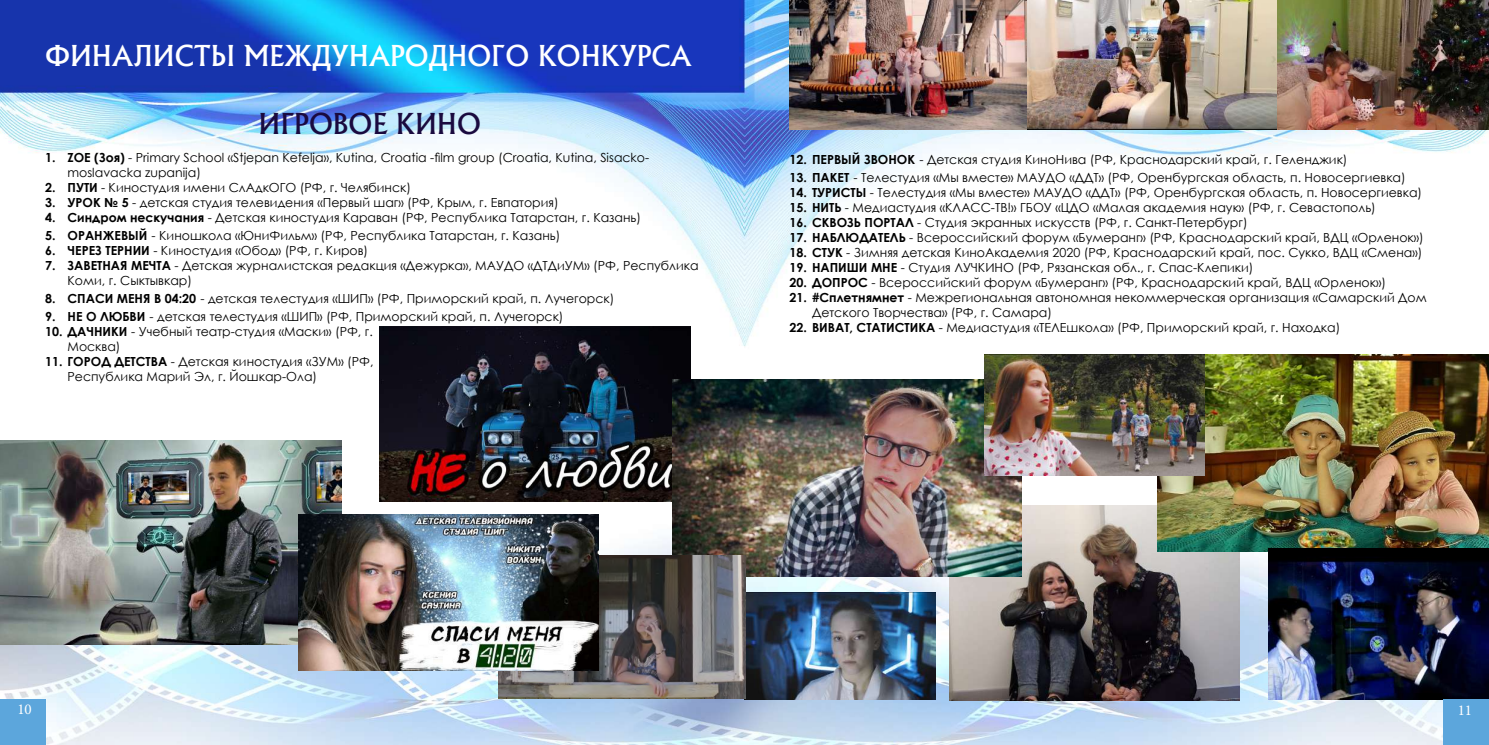
<style>
.page{position:relative;width:1489px;height:745px;background:#fff}
.page>*{position:absolute;margin:0;border:0;box-sizing:border-box;transform-origin:0 0}
.t1{font:500 27.5px "Albertus";color:#fff}
.t2{font:500 27.5px "Albertus";color:#1a0a3f}
.t3{font:15px "Minion Pro";color:#fff}
.t4{font:12.5px/15px "Century Gothic";color:#000}
.s1{font-weight:700}
</style>
<div class="page">
<img style="left:0;top:0;width:1488px;height:744px">
<img style="left:949px;top:505px;width:290px;height:195px">
<img style="left:0;top:440px;width:342px;height:204px">
<img style="left:1276px;top:0;width:212px;height:129px">
<img style="left:380px;top:326px;width:311px;height:175px">
<img style="left:1157px;top:355px;width:331px;height:196px">
<img style="left:789px;top:0;width:487px;height:129px">
<img style="left:1268px;top:547px;width:220px;height:152px">
<img style="left:744px;top:591px;width:191px;height:108px">
<img style="left:672px;top:379px;width:349px;height:197px">
<img style="left:499px;top:555px;width:246px;height:143px">
<img style="left:298px;top:514px;width:300px;height:155px">
<img style="left:984px;top:355px;width:220px;height:120px">
<div style="left:1443px;top:699px;width:45px;height:45px;background:#5ca6dc"></div>
<div style="left:0;top:699px;width:45px;height:45px;background:#5ca6dc"></div>
<h1 class="t1" style="left:45px;top:39px;width:648px">ФИНАЛИСТЫ МЕЖДУНАРОДНОГО КОНКУРСА</h1>
<h1 class="t2" style="left:258px;top:107px;width:224px">ИГРОВОЕ КИНО</h1>
<p class="t4" style="left:67px;top:150px;width:583px;text-indent:-22px"><span class="s1">1. ZOE (Зоя)</span> - Primary School «Stjepan Kefelja», Kutina, Croatia -film group (Croatia, Kutina, Sisacko&shy;moslavacka zupanija)</p>
<p class="t4" style="left:45px;top:180px;width:367px"><span class="s1">2. ПУТИ</span> - Киностудия имени СлАдкОГО (РФ, г. Челябинск)</p>
<p class="t4" style="left:45px;top:195px;width:515px"><span class="s1">3. УРОК № 5</span> - детская студия телевидения «Первый шаг» (РФ, Крым, г. Евпатория)</p>
<p class="t4" style="left:45px;top:210px;width:597px"><span class="s1">4. Синдром нескучания</span> - Детская киностудия Караван (РФ, Республика Татарстан, г. Казань)</p>
<p class="t4" style="left:45px;top:228px;width:517px"><span class="s1">5. ОРАНЖЕВЫЙ</span> - Киношкола «ЮниФильм» (РФ, Республика Татарстан, г. Казань)</p>
<p class="t4" style="left:45px;top:243px;width:325px"><span class="s1">6. ЧЕРЕЗ ТЕРНИИ</span> - Киностудия «Обод» (РФ, г. Киров)</p>
<p class="t4" style="left:67px;top:258px;width:632px;text-indent:-23px"><span class="s1">7. ЗАВЕТНАЯ МЕЧТА</span> - Детская журналистская редакция «Дежурка», МАУДО «ДТДиУМ» (РФ, Республика<br>Коми, г. Сыктывкар)</p>
<p class="t4" style="left:45px;top:291px;width:571px"><span class="s1">8. СПАСИ МЕНЯ В 04:20</span> - детская телестудия «ШИП» (РФ, Приморский край, п. Лучегорск)</p>
<p class="t4" style="left:45px;top:309px;width:520px"><span class="s1">9. НЕ О ЛЮБВИ</span> - детская телестудия «ШИП» (РФ, Приморский край, п. Лучегорск)</p>
<p class="t4" style="left:68px;top:324px;width:307px;text-indent:-22px"><span class="s1">10. ДАЧНИКИ</span> - Учебный театр-студия «Маски» (РФ, г.<br>Москва)</p>
<p class="t4" style="left:68px;top:354px;width:307px;text-indent:-22px"><span class="s1">11. ГОРОД ДЕТСТВА</span> - Детская киностудия «ЗУМ» (РФ,<br>Республика Марий Эл, г. Йошкар-Ола)</p>
<p class="t4" style="left:789px;top:151px;width:559px"><span class="s1">12. ПЕРВЫЙ ЗВОНОК</span> - Детская студия КиноНива (РФ, Краснодарский край, г. Геленджик)</p>
<p class="t4" style="left:789px;top:169px;width:617px"><span class="s1">13. ПАКЕТ</span> - Телестудия «Мы вместе» МАУДО «ДДТ» (РФ, Оренбургская область, п. Новосергиевка)</p>
<p class="t4" style="left:789px;top:184px;width:634px"><span class="s1">14. ТУРИСТЫ</span> - Телестудия «Мы вместе» МАУДО «ДДТ» (РФ, Оренбургская область, п. Новосергиевка)</p>
<p class="t4" style="left:789px;top:199px;width:588px"><span class="s1">15. НИТЬ</span> - Медиастудия «КЛАСС-ТВ!» ГБОУ «ЦДО «Малая академия наук» (РФ, г. Севастополь)</p>
<p class="t4" style="left:789px;top:214px;width:459px"><span class="s1">16. СКВОЗЬ ПОРТАЛ</span> - Студия экранных искусств (РФ, г. Санкт-Петербург)</p>
<p class="t4" style="left:789px;top:229px;width:635px"><span class="s1">17. НАБЛЮДАТЕЛЬ</span> - Всероссийский форум «Бумеранг» (РФ, Краснодарский край, ВДЦ «Орленок»)</p>
<p class="t4" style="left:789px;top:244px;width:634px"><span class="s1">18. СТУК</span> - Зимняя детская КиноАкадемия 2020 (РФ, Краснодарский край, пос. Сукко, ВДЦ «Смена»)</p>
<p class="t4" style="left:789px;top:259px;width:465px"><span class="s1">19. НАПИШИ МНЕ</span> - Студия ЛУЧКИНО (РФ, Рязанская обл., г. Спас-Клепики)</p>
<p class="t4" style="left:789px;top:274px;width:598px"><span class="s1">20. ДОПРОС</span> - Всероссийский форум «Бумеранг» (РФ, Краснодарский край, ВДЦ «Орленок»)</p>
<p class="t4" style="left:812px;top:289px;width:616px;text-indent:-23px"><span class="s1">21. #Сплетнямнет</span> - Межрегиональная автономная некоммерческая организация «Самарский Дом<br>Детского Творчества» (РФ, г. Самара)</p>
<p class="t4" style="left:789px;top:319px;width:552px"><span class="s1">22. ВИВАТ, СТАТИСТИКА</span> - Медиастудия «ТЕЛЕшкола» (РФ, Приморский край, г. Находка)</p>
<p class="t3" style="left:17px;top:698px;width:16px">10</p>
<p class="t3" style="left:1457px;top:700px;width:16px">11</p>
</div>
